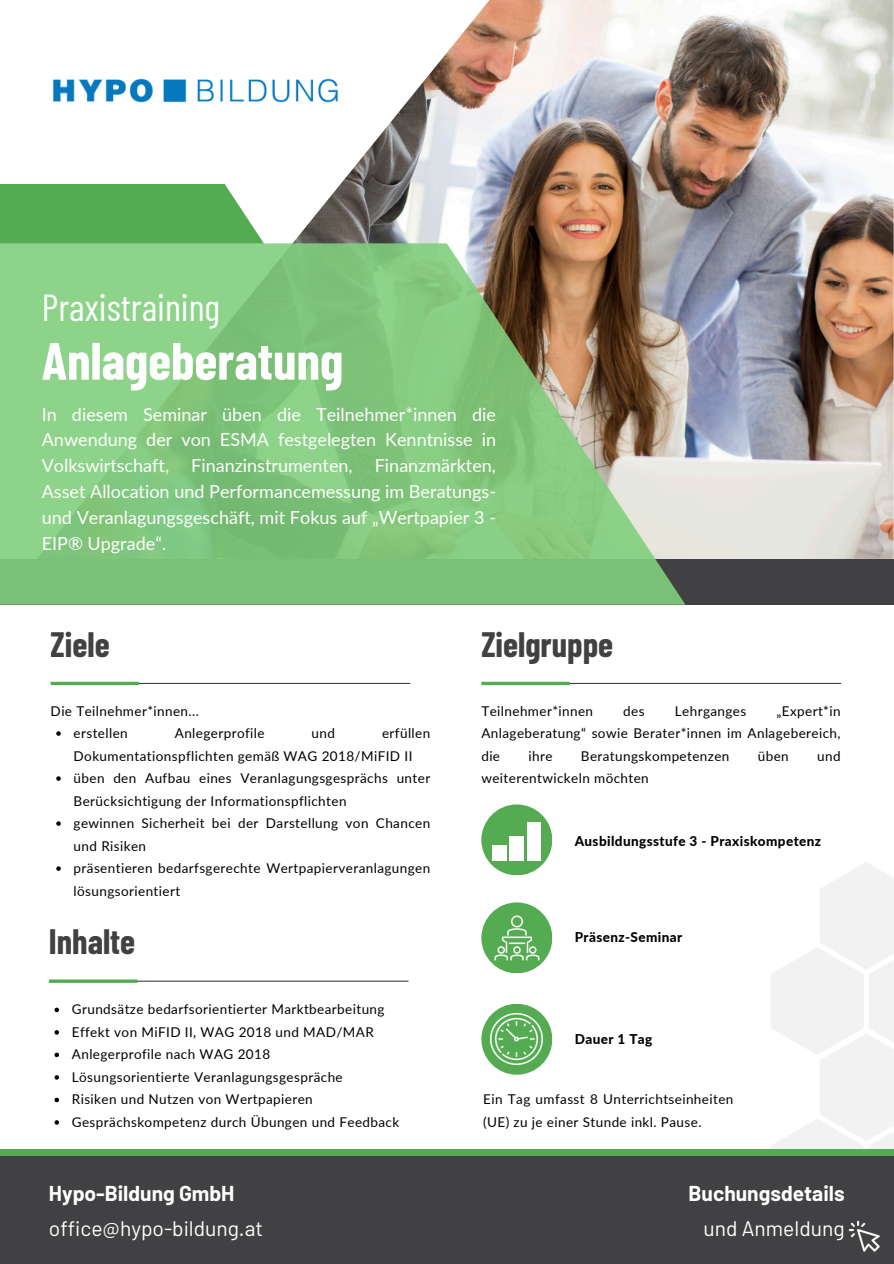
<style>
.page{position:relative;width:894px;height:1264px;background:#fff}
.page>*{position:absolute;margin:0;border:0;box-sizing:border-box;transform-origin:0 0}
.t1{font:700 52.5px "Barlow Condensed";color:#fff}
.t2{font:37.5px "Barlow Condensed";color:#fff}
.t3{font:700 34.5px "Barlow Condensed";color:#414042}
.t4{font:21px/34.8px "Barlow";color:#fff}
.t5{font:700 21px/34.8px "Barlow";color:#fff;text-align:right}
.t6{font:18px/25.8px "Lato";color:#fff;text-align:justify}
.t7{font:13.5px/22.5px "Lato";letter-spacing:.03em;color:#000}
.t8{font:800 13.5px "Lato";letter-spacing:.03em;color:#000}
.s1{font-weight:700}
.s2{font-weight:400}
</style>
<div class="page">
<img style="left:293px;top:0;width:600px;height:558px">
<svg style="left:0;top:184px;width:264px;height:59px;background:#61b05d"></svg>
<div style="left:0;top:558px;width:893px;height:46px;background:#414042"></div>
<svg style="left:0;top:243px;width:684px;height:361px;background:#87bc7c"></svg>
<svg style="left:771px;top:862px;width:122px;height:287px"></svg>
<div style="left:0;top:1156px;width:893px;height:107px;background:#414042"></div>
<div style="left:0;top:1149px;width:893px;height:7px;background:#55ab51"></div>
<hr style="left:51px;top:980px;width:357px;height:1px;background:#414042">
<hr style="left:49px;top:979px;width:88px;height:3px;background:#55ab51">
<hr style="left:52px;top:683px;width:358px;height:1px;background:#414042">
<svg style="left:51px;top:681px;width:88px;height:4px"></svg>
<img style="left:52px;top:47px;width:320px;height:88px">
<svg style="left:54px;top:1007px;width:5px;height:5px"></svg>
<svg style="left:54px;top:1030px;width:5px;height:4px"></svg>
<svg style="left:54px;top:1052px;width:5px;height:5px"></svg>
<svg style="left:54px;top:1075px;width:5px;height:4px"></svg>
<svg style="left:54px;top:1097px;width:5px;height:5px"></svg>
<svg style="left:54px;top:1120px;width:5px;height:4px"></svg>
<svg style="left:56px;top:731px;width:5px;height:4px"></svg>
<svg style="left:56px;top:776px;width:5px;height:4px"></svg>
<svg style="left:56px;top:821px;width:5px;height:4px"></svg>
<svg style="left:56px;top:866px;width:5px;height:4px"></svg>
<hr style="left:483px;top:683px;width:357px;height:1px;background:#414042">
<svg style="left:481px;top:681px;width:88px;height:4px"></svg>
<div style="left:481px;top:902px;width:71px;height:71px;background:#55ab51;border-radius:50%"></div>
<img style="left:494px;top:915px;width:46px;height:46px">
<div style="left:481px;top:804px;width:71px;height:71px;background:#55ab51;border-radius:50%"></div>
<svg style="left:492px;top:822px;width:48px;height:38px"></svg>
<div style="left:481px;top:1003px;width:71px;height:71px;background:#55ab51;border-radius:50%"></div>
<img style="left:490px;top:1013px;width:52px;height:51px">
<img style="left:848px;top:1220px;width:32px;height:32px">
<p class="t2" style="left:42px;top:283px;width:180px">Praxistraining</p>
<p class="t1" style="left:42px;top:327px;width:303px">Anlageberatung</p>
<h2 class="t6" style="left:42px;top:400px;width:455px">In diesem Seminar üben die Teilnehmer*innen die Anwendung der von ESMA festgelegten Kenntnisse in Volkswirtschaft, Finanzinstrumenten, Finanzmärkten, Asset Allocation und Performancemessung im Beratungs&shy;und Veranlagungsgeschäft, mit Fokus auf „Wertpapier 3 - EIP® Upgrade“.</h2>
<p class="t3" style="left:51px;top:622px;width:61px">Ziele</p>
<p class="t7" style="left:51px;top:699px;width:150px">Die Teilnehmer*innen...</p>
<p class="t7" style="left:74px;top:721px;width:56px">erstellen</p>
<p class="t7" style="left:175px;top:721px;width:91px">Anlegerprofile</p>
<p class="t7" style="left:311px;top:721px;width:25px">und</p>
<p class="t7" style="left:74px;top:721px;width:358px;text-indent:308px">erfüllen<br>Dokumentationspflichten gemäß WAG 2018/MiFID II</p>
<p class="t7" style="left:74px;top:766px;width:358px">üben den Aufbau eines Veranlagungsgesprächs unter<br>Berücksichtigung der Informationspflichten</p>
<p class="t7" style="left:74px;top:811px;width:358px">gewinnen Sicherheit bei der Darstellung von Chancen und Risiken</p>
<p class="t7" style="left:74px;top:856px;width:358px">präsentieren bedarfsgerechte Wertpapierveranlagungen lösungsorientiert</p>
<h3 class="t3" style="left:49px;top:919px;width:88px">Inhalte</h3>
<h1 class="t7" style="left:72px;top:997px;width:314px">Grundsätze bedarfsorientierter Marktbearbeitung</h1>
<h5 class="t7" style="left:72px;top:1020px;width:303px">Effekt von MiFID II, WAG 2018 und MAD/MAR</h5>
<h2 class="t7" style="left:72px;top:1042px;width:200px">Anlegerprofile nach WAG 2018</h2>
<h2 class="t7" style="left:72px;top:1065px;width:272px">Lösungsorientierte Veranlagungsgespräche</h2>
<p class="t7" style="left:72px;top:1087px;width:242px">Risiken und Nutzen von Wertpapieren</p>
<p class="t7" style="left:72px;top:1110px;width:329px">Gesprächskompetenz durch Übungen und Feedback</p>
<p class="t3" style="left:481px;top:622px;width:133px">Zielgruppe</p>
<p class="t7" style="left:481px;top:699px;width:360px;text-align:justify;text-indent:295px">„Expert*in Anlageberatung“ sowie Berater*innen im Anlagebereich, die</p>
<p class="t7" style="left:481px;top:699px;width:113px">Teilnehmer*innen</p>
<p class="t7" style="left:623px;top:699px;width:23px">des</p>
<p class="t7" style="left:674px;top:699px;width:73px">Lehrganges</p>
<p class="t7" style="left:528px;top:744px;width:26px">ihre</p>
<p class="t7" style="left:580px;top:744px;width:150px">Beratungskompetenzen</p>
<p class="t7" style="left:757px;top:744px;width:32px">üben</p>
<p class="t7" style="left:817px;top:744px;width:25px">und</p>
<p class="t7" style="left:481px;top:766px;width:169px">weiterentwickeln möchten</p>
<p class="t8" style="left:574px;top:832px;width:248px">Ausbildungsstufe 3 - Praxiskompetenz</p>
<p class="t8" style="left:574px;top:929px;width:109px">Präsenz-Seminar</p>
<p class="t8" style="left:574px;top:1030px;width:79px">Dauer 1 Tag</p>
<p class="t7" style="left:483px;top:1087px;width:252px">Ein Tag umfasst 8 Unterrichtseinheiten (UE) zu je einer Stunde inkl. Pause.</p>
<p class="t4" style="left:49px;top:1174px;width:216px"><span class="s1">Hypo-Bildung GmbH </span>office@hypo-bildung.at</p>
<p class="t5" style="left:688px;top:1174px;width:157px">Buchungsdetails <span class="s2">und Anmeldung</span></p>
</div>
